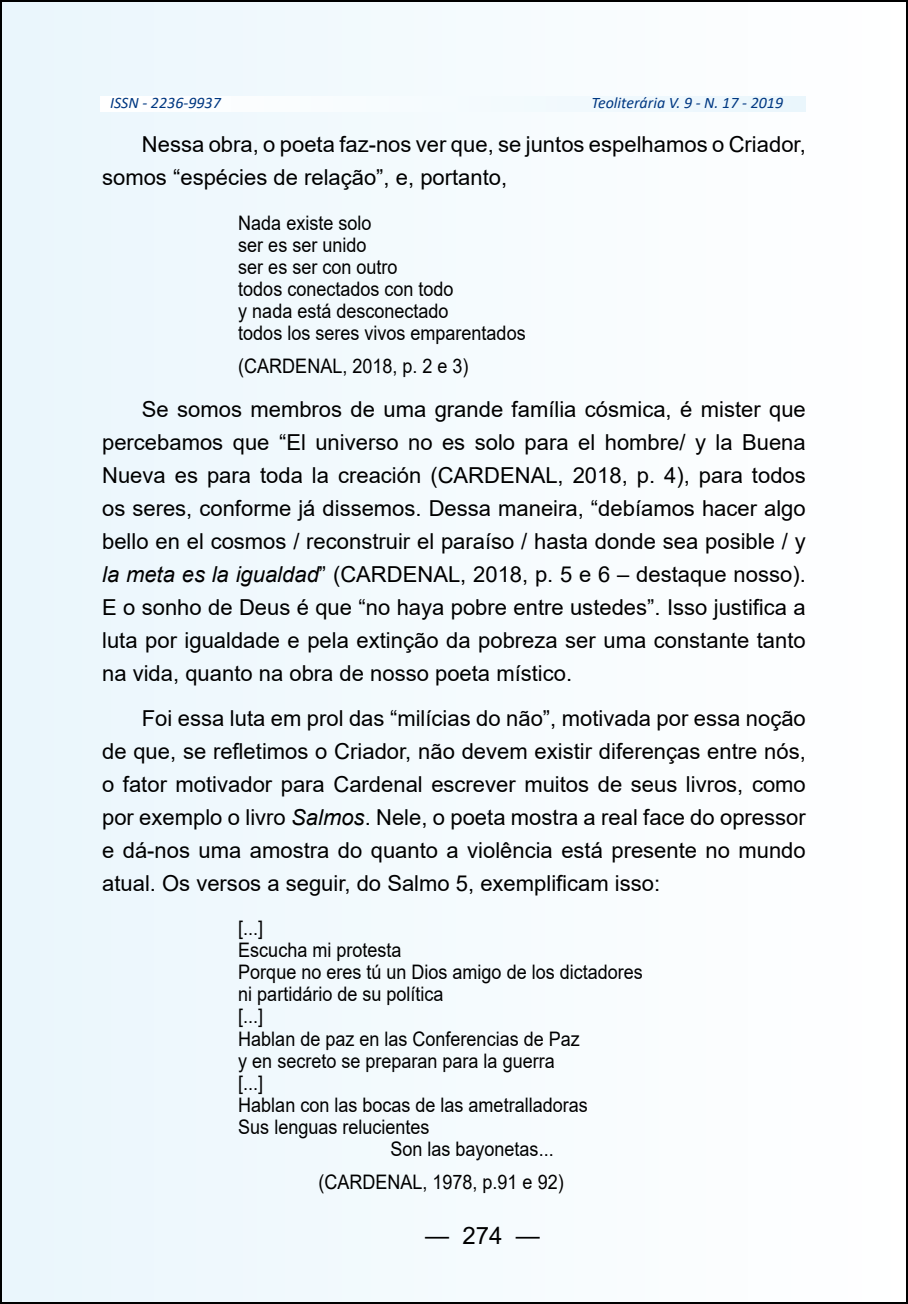
<style>
.page{position:relative;width:908px;height:1304px;background:#fff}
.page>*{position:absolute;margin:0;border:0;box-sizing:border-box;transform-origin:0 0}
.t1{font:24px "Arial";color:#000}
.t2{font:22px/33px "Arial";color:#000;text-align:justify}
.t3{font:20px/22px "Arial";color:#000;scale:.9 1}
.t4{font:italic 16px "Calibri";color:#003882}
.s1{font-style:italic}
</style>
<div class="page">
<div style="left:1px;top:1px;width:905px;height:1302px;background:#f4fbfe"></div>
<p class="t4" style="left:110px;top:92px;width:112px">ISSN - 2236-9937</p>
<p class="t4" style="left:591px;top:92px;width:193px">Teoliterária V. 9 - N. 17 - 2019</p>
<p class="t2" style="left:102px;top:128px;width:704px;text-indent:40px">Nessa obra, o poeta faz-nos ver que, se juntos espelhamos o Criador, somos “espécies de relação”, e, portanto,</p>
<p class="t3" style="left:238px;top:212px;width:321px">Nada existe solo<br>ser es ser unido<br>ser es ser con outro<br>todos conectados con todo<br>y nada está desconectado<br>todos los seres vivos emparentados</p>
<p class="t3" style="left:238px;top:355px;width:257px">(CARDENAL, 2018, p. 2 e 3)</p>
<p class="t2" style="left:102px;top:393px;width:704px;text-indent:40px">Se somos membros de uma grande família cósmica, é mister que percebamos que “El universo no es solo para el hombre/ y la Buena Nueva es para toda la creación (CARDENAL, 2018, p. 4), para todos os seres, conforme já dissemos. Dessa maneira, “debíamos hacer algo bello en el cosmos / reconstruir el paraíso / hasta donde sea posible / y <span class="s1">la meta es la igualdad</span>” (CARDENAL, 2018, p. 5 e 6 – destaque nosso).<br>E o sonho de Deus é que “no haya pobre entre ustedes”. Isso justifica a luta por igualdade e pela extinção da pobreza ser uma constante tanto na vida, quanto na obra de nosso poeta místico.</p>
<p class="t2" style="left:102px;top:701px;width:705px;text-indent:40px">Foi essa luta em prol das “milícias do não”, motivada por essa noção de que, se refletimos o Criador, não devem existir diferenças entre nós, o fator motivador para Cardenal escrever muitos de seus livros, como por exemplo o livro <span class="s1">Salmos</span>. Nele, o poeta mostra a real face do opressor e dá-nos uma amostra do quanto a violência está presente no mundo atual. Os versos a seguir, do Salmo 5, exemplificam isso:</p>
<p class="t3" style="left:238px;top:917px;width:29px">[...]</p>
<p class="t3" style="left:238px;top:939px;width:183px">Escucha mi protesta</p>
<p class="t3" style="left:238px;top:961px;width:451px">Porque no eres tú un Dios amigo de los dictadores</p>
<p class="t3" style="left:238px;top:983px;width:229px">ni partidário de su política</p>
<p class="t3" style="left:238px;top:1005px;width:29px">[...]</p>
<p class="t3" style="left:238px;top:1027px;width:381px">Hablan de paz en las Conferencias de Paz</p>
<p class="t3" style="left:238px;top:1049px;width:353px">y en secreto se preparan para la guerra</p>
<p class="t3" style="left:238px;top:1071px;width:29px">[...]</p>
<p class="t3" style="left:238px;top:1093px;width:389px">Hablan con las bocas de las ametralladoras</p>
<p class="t3" style="left:238px;top:1115px;width:214px">Sus lenguas relucientes</p>
<p class="t3" style="left:390px;top:1137px;width:183px">Son las bayonetas...</p>
<p class="t3" style="left:318px;top:1171px;width:274px">(CARDENAL, 1978, p.91 e 92)</p>
<p class="t1" style="left:425px;top:1218px;width:116px">— 274 —</p>
</div>
